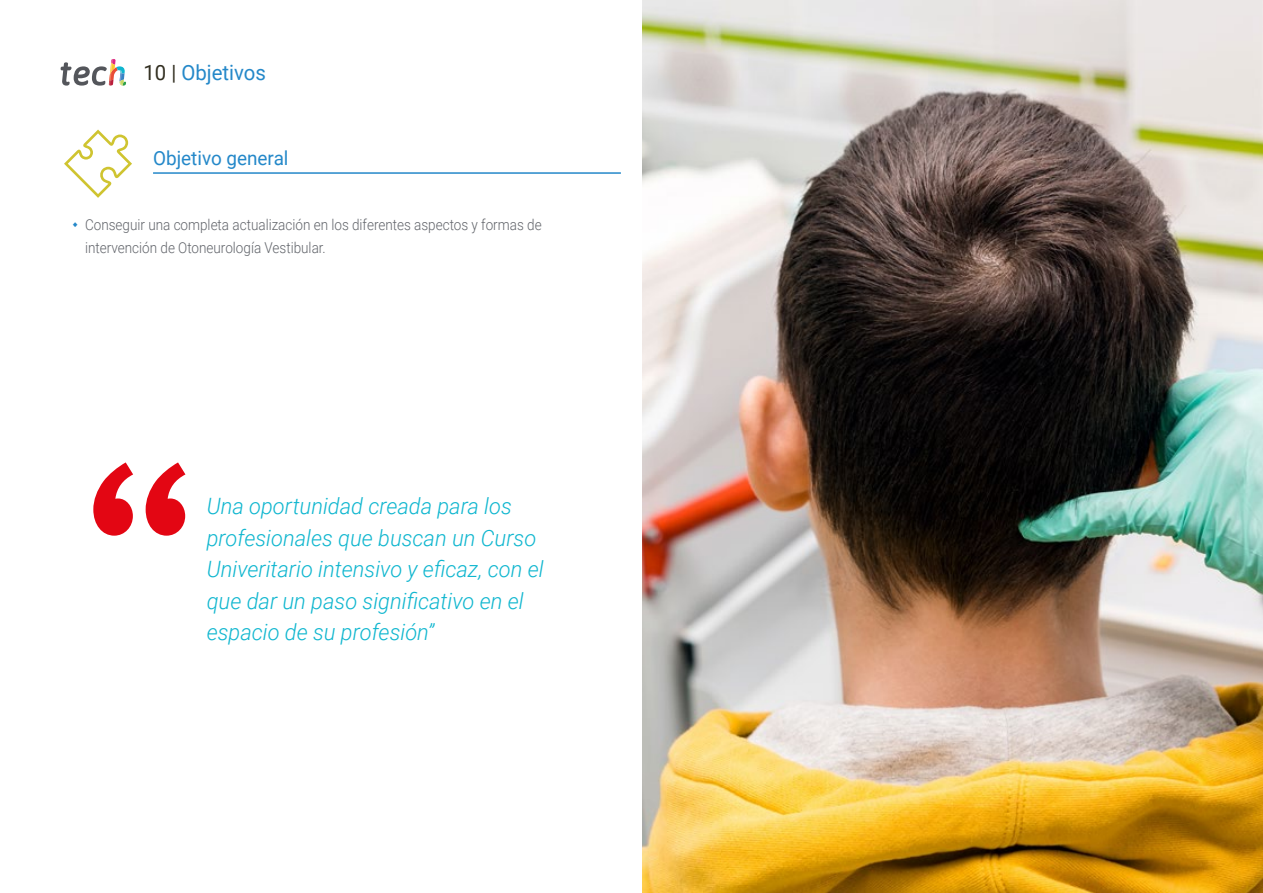
<style>
.page{position:relative;width:1263px;height:893px;background:#fff}
.page>*{position:absolute;margin:0;border:0;box-sizing:border-box;transform-origin:0 0}
.t1{font:italic 300 22.5px/31.5px "Roboto";color:#0fb6cf}
.t2{font:21px "Roboto";color:#2488c9}
.t3{font:19.5px "Roboto";color:#2488c9}
.t4{font:300 15px/22.5px "Roboto";color:#61646a;scale:.9 1}
.s1{color:#312e20}
</style>
<div class="page">
<hr style="left:153px;top:173px;width:468px;height:1px;background:#2488c9">
<svg style="left:64px;top:130px;width:68px;height:68px"></svg>
<svg style="left:61px;top:59px;width:65px;height:27px"></svg>
<img style="left:642px;top:0;width:621px;height:893px">
<svg style="left:93px;top:462px;width:92px;height:74px"></svg>
<p class="t2" style="left:144px;top:57px;width:124px"><span class="s1">10 |</span> Objetivos</p>
<p class="t3" style="left:153px;top:144px;width:137px">Objetivo general</p>
<p class="t4" style="left:85px;top:213px;width:509px">Conseguir una completa actualización en los diferentes aspectos y formas de intervención de Otoneurología Vestibular.</p>
<p class="t1" style="left:207px;top:490px;width:338px">Una oportunidad creada para los profesionales que buscan un Curso Univeritario intensivo y eficaz, con el que dar un paso significativo en el espacio de su profesión”</p>
</div>
